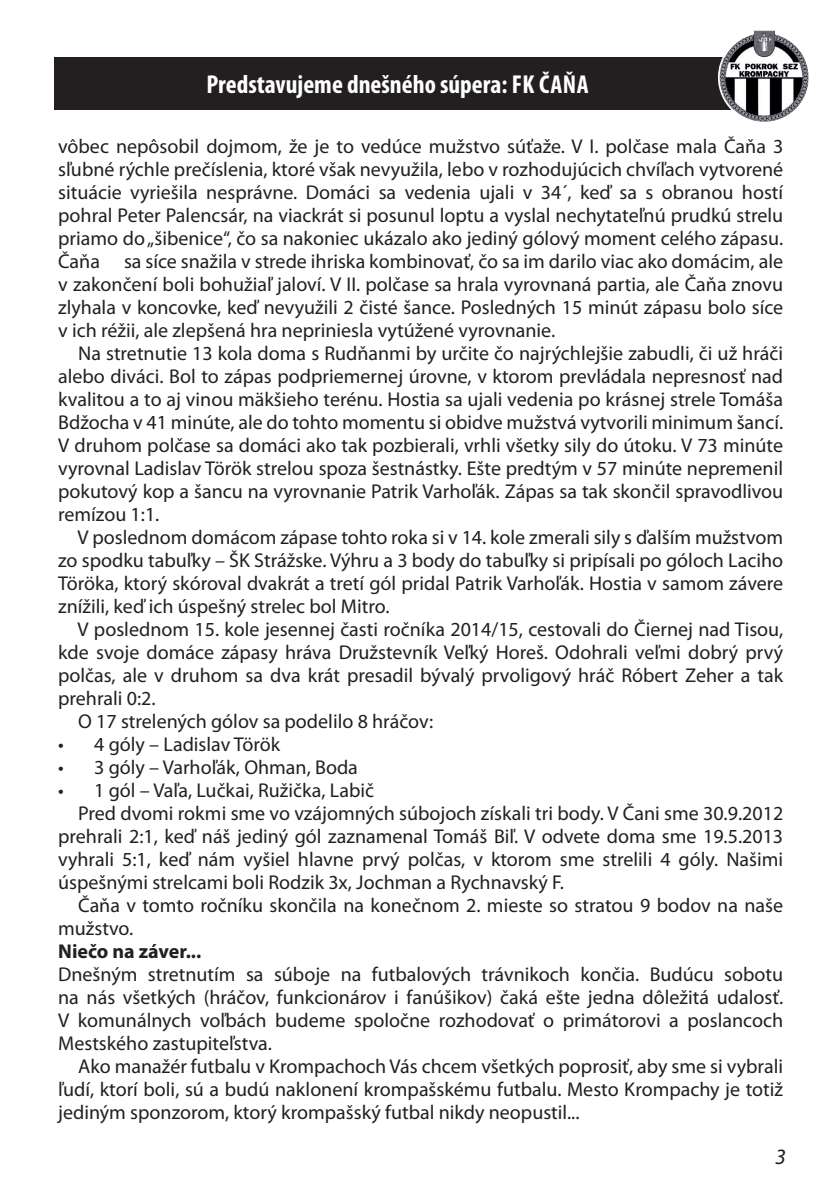
<style>
.page{position:relative;width:840px;height:1191px;background:#fff}
.page>*{position:absolute;margin:0;border:0;box-sizing:border-box;transform-origin:0 0}
.t1{font:700 condensed 26px "Myriad Pro";color:#fff}
.t2{font:italic 22px "Myriad Pro";color:#231f20}
.t3{font:20px/23px "Myriad Pro";color:#231f20;text-align:justify}
.t4{font:700 20px "Myriad Pro";color:#231f20}
</style>
<div class="page">
<div style="left:54px;top:57px;width:687px;height:53px;background:#231f20"></div>
<svg style="left:718px;top:30px;width:91px;height:92px"></svg>
<h1 class="t1" style="left:206px;top:68px;width:383px">Predstavujeme dnešného súpera: FK ČAŇA</h1>
<p class="t3" style="left:58px;top:134px;width:726px">vôbec nepôsobil dojmom, že je to vedúce mužstvo súťaže. V I. polčase mala Čaňa 3 sľubné rýchle prečíslenia, ktoré však nevyužila, lebo v rozhodujúcich chvíľach vytvorené situácie vyriešila nesprávne. Domáci sa vedenia ujali v 34´, keď sa s obranou hostí pohral Peter Palencsár, na viackrát si posunul loptu a vyslal nechytateľnú prudkú strelu priamo do „šibenice“, čo sa nakoniec ukázalo ako jediný gólový moment celého zápasu.<br>Čaňa sa síce snažila v strede ihriska kombinovať, čo sa im darilo viac ako domácim, ale v zakončení boli bohužiaľ jaloví. V II. polčase sa hrala vyrovnaná partia, ale Čaňa znovu zlyhala v koncovke, keď nevyužili 2 čisté šance. Posledných 15 minút zápasu bolo síce v ich réžii, ale zlepšená hra nepriniesla vytúžené vyrovnanie.</p>
<p class="t3" style="left:58px;top:341px;width:726px;text-indent:20px">Na stretnutie 13 kola doma s Rudňanmi by určite čo najrýchlejšie zabudli, či už hráči alebo diváci. Bol to zápas podpriemernej úrovne, v ktorom prevládala nepresnosť nad kvalitou a to aj vinou mäkšieho terénu. Hostia sa ujali vedenia po krásnej strele Tomáša Bdžocha v 41 minúte, ale do tohto momentu si obidve mužstvá vytvorili minimum šancí.<br>V druhom polčase sa domáci ako tak pozbierali, vrhli všetky sily do útoku. V 73 minúte vyrovnal Ladislav Török strelou spoza šestnástky. Ešte predtým v 57 minúte nepremenil pokutový kop a šancu na vyrovnanie Patrik Varhoľák. Zápas sa tak skončil spravodlivou remízou 1:1.</p>
<p class="t3" style="left:58px;top:525px;width:726px;text-indent:19px">V poslednom domácom zápase tohto roka si v 14. kole zmerali sily s ďalším mužstvom zo spodku tabuľky – ŠK Strážske. Výhru a 3 body do tabuľky si pripísali po góloch Laciho Töröka, ktorý skóroval dvakrát a tretí gól pridal Patrik Varhoľák. Hostia v samom závere znížili, keď ich úspešný strelec bol Mitro.</p>
<p class="t3" style="left:77px;top:617px;width:707px">V poslednom 15. kole jesennej časti ročníka 2014/15, cestovali do Čiernej nad Tisou,</p>
<p class="t3" style="left:58px;top:640px;width:726px">kde svoje domáce zápasy hráva Družstevník Veľký Horeš. Odohrali veľmi dobrý prvý</p>
<p class="t3" style="left:58px;top:663px;width:726px">polčas, ale v druhom sa dva krát presadil bývalý prvoligový hráč Róbert Zeher a tak</p>
<p class="t3" style="left:58px;top:686px;width:99px">prehrali 0:2.</p>
<p class="t3" style="left:78px;top:709px;width:356px">O 17 strelených gólov sa podelilo 8 hráčov:</p>
<p class="t3" style="left:58px;top:732px;width:223px">• 4 góly – Ladislav Török</p>
<p class="t3" style="left:58px;top:755px;width:301px">• 3 góly – Varhoľák, Ohman, Boda</p>
<p class="t3" style="left:58px;top:778px;width:317px">• 1 gól – Vaľa, Lučkai, Ružička, Labič</p>
<p class="t3" style="left:78px;top:801px;width:706px">Pred dvomi rokmi sme vo vzájomných súbojoch získali tri body. V Čani sme 30.9.2012</p>
<p class="t3" style="left:58px;top:824px;width:726px">prehrali 2:1, keď náš jediný gól zaznamenal Tomáš Biľ. V odvete doma sme 19.5.2013</p>
<p class="t3" style="left:58px;top:847px;width:726px">vyhrali 5:1, keď nám vyšiel hlavne prvý polčas, v ktorom sme strelili 4 góly. Našimi</p>
<p class="t3" style="left:58px;top:870px;width:507px">úspešnými strelcami boli Rodzik 3x, Jochman a Rychnavský F.</p>
<p class="t3" style="left:78px;top:893px;width:706px">Čaňa v tomto ročníku skončila na konečnom 2. mieste so stratou 9 bodov na naše</p>
<p class="t3" style="left:58px;top:916px;width:77px">mužstvo.</p>
<p class="t4" style="left:58px;top:938px;width:145px">Niečo na záver...</p>
<p class="t3" style="left:58px;top:962px;width:726px">Dnešným stretnutím sa súboje na futbalových trávnikoch končia. Budúcu sobotu na nás všetkých (hráčov, funkcionárov i fanúšikov) čaká ešte jedna dôležitá udalosť.<br>V komunálnych voľbách budeme spoločne rozhodovať o primátorovi a poslancoch Mestského zastupiteľstva.</p>
<p class="t3" style="left:58px;top:1054px;width:726px;text-indent:20px">Ako manažér futbalu v Krompachoch Vás chcem všetkých poprosiť, aby sme si vybrali ľudí, ktorí boli, sú a budú naklonení krompašskému futbalu. Mesto Krompachy je totiž jediným sponzorom, ktorý krompašský futbal nikdy neopustil...</p>
<p class="t2" style="left:774px;top:1142px;width:12px">3</p>
</div>
